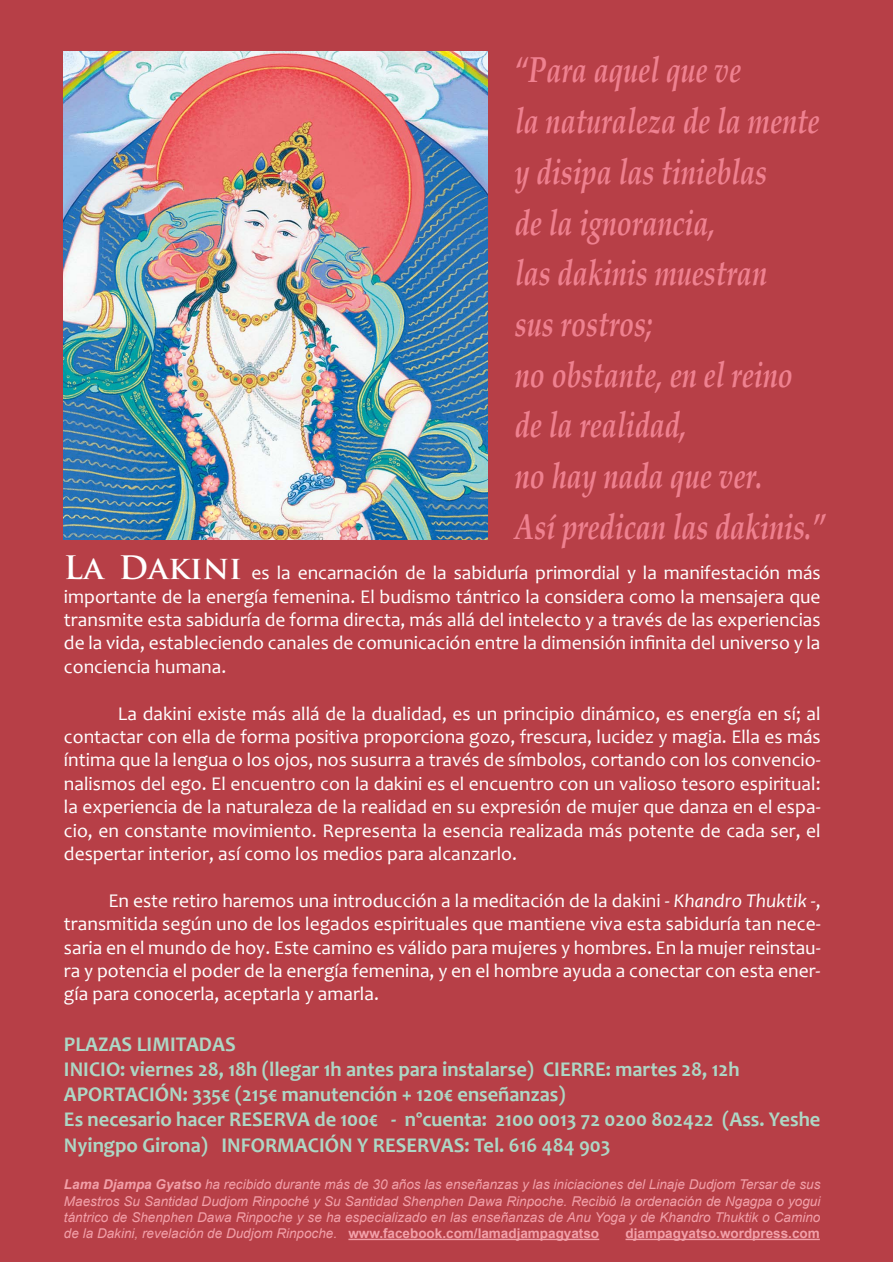
<style>
.page{position:relative;width:893px;height:1263px;background:#fff}
.page>*{position:absolute;margin:0;border:0;box-sizing:border-box;transform-origin:0 0}
.t1{font:italic 700 36px/50.7px "Book Antiqua";color:#ef8190;scale:.75 1}
.t2{font:700 21px/25.2px "Candara";color:#add7c5}
.t3{font:19.5px/23.4px "Candara";color:#fff;text-align:justify}
.t4{font:italic 13.5px/16.2px "Arial";color:#f2a0a9;text-align:justify}
.t5{font:700 13.5px "Arial";color:#f2a0a9}
.s1{font-family:"Trajan Pro";font-weight:700;font-size:31.5px}
.s2{font-style:italic}
.s3{font-weight:700}
.s4{font-weight:700;font-style:normal}
</style>
<div class="page">
<div style="left:0;top:0;width:893px;height:1261px;background:#b73f47"></div>
<hr style="left:348px;top:1239px;width:251px;height:1px;background:#f2a0a9">
<hr style="left:625px;top:1239px;width:195px;height:1px;background:#f2a0a9">
<img style="left:64px;top:51px;width:423px;height:488px">
<h1 class="t1" style="left:515px;top:46px;width:416px">“Para aquel que ve<br>la naturaleza de la mente y disipa las tinieblas<br>de la ignorancia,<br>las dakinis muestran<br>sus rostros;<br>no obstante, en el reino de la realidad,<br>no hay nada que ver.<br>Así predican las dakinis.”</h1>
<p class="t3" style="left:64px;top:561px;width:758px"><span class="s1">La Dakini</span> es la encarnación de la sabiduría primordial y la manifestación más importante de la energía femenina. El budismo tántrico la considera como la mensajera que transmite esta sabiduría de forma directa, más allá del intelecto y a través de las experiencias de la vida, estableciendo canales de comunicación entre la dimensión infinita del universo y la conciencia humana.</p>
<p class="t3" style="left:64px;top:701px;width:758px;text-indent:54px">La dakini existe más allá de la dualidad, es un principio dinámico, es energía en sí; al contactar con ella de forma positiva proporciona gozo, frescura, lucidez y magia. Ella es más íntima que la lengua o los ojos, nos susurra a través de símbolos, cortando con los convencio&shy;nalismos del ego. El encuentro con la dakini es el encuentro con un valioso tesoro espiritual: la experiencia de la naturaleza de la realidad en su expresión de mujer que danza en el espa&shy;cio, en constante movimiento. Representa la esencia realizada más potente de cada ser, el despertar interior, así como los medios para alcanzarlo.</p>
<p class="t3" style="left:64px;top:888px;width:758px;text-indent:44px">En este retiro haremos una introducción a la meditación de la dakini - <span class="s2">Khandro Thuktik</span> -, transmitida según uno de los legados espirituales que mantiene viva esta sabiduría tan nece&shy;saria en el mundo de hoy. Este camino es válido para mujeres y hombres. En la mujer reinstau&shy;ra y potencia el poder de la energía femenina, y en el hombre ayuda a conectar con esta ener&shy;gía para conocerla, aceptarla y amarla.</p>
<p class="t2" style="left:64px;top:1031px;width:758px">PLAZAS LIMITADAS<br>INICIO: viernes 28, 18h (llegar 1h antes para instalarse) CIERRE: martes 28, 12h APORTACIÓN: 335€ (215€ manutención + 120€ enseñanzas)<br>Es necesario hacer RESERVA de 100€ - nºcuenta: 2100 0013 72 0200 802422 (Ass. Yeshe Nyingpo Girona) INFORMACIÓN Y RESERVAS: Tel. 616 484 903</p>
<p class="t4" style="left:64px;top:1177px;width:758px"><span class="s3">Lama Djampa Gyatso</span> ha recibido durante más de 30 años las enseñanzas y las iniciaciones del Linaje Dudjom Tersar de sus Maestros Su Santidad Dudjom Rinpoché y Su Santidad Shenphen Dawa Rinpoche. Recibió la ordenación de Ngagpa o yogui tántrico de Shenphen Dawa Rinpoche y se ha especializado en las enseñanzas de Anu Yoga y de Khandro Thuktik o Camino de la Dakini, revelación de Dudjom Rinpoche. <span class="s4">www.facebook.com/lamadjampagyatso</span></p>
<p class="t5" style="left:625px;top:1224px;width:196px">djampagyatso.wordpress.com</p>
</div>
